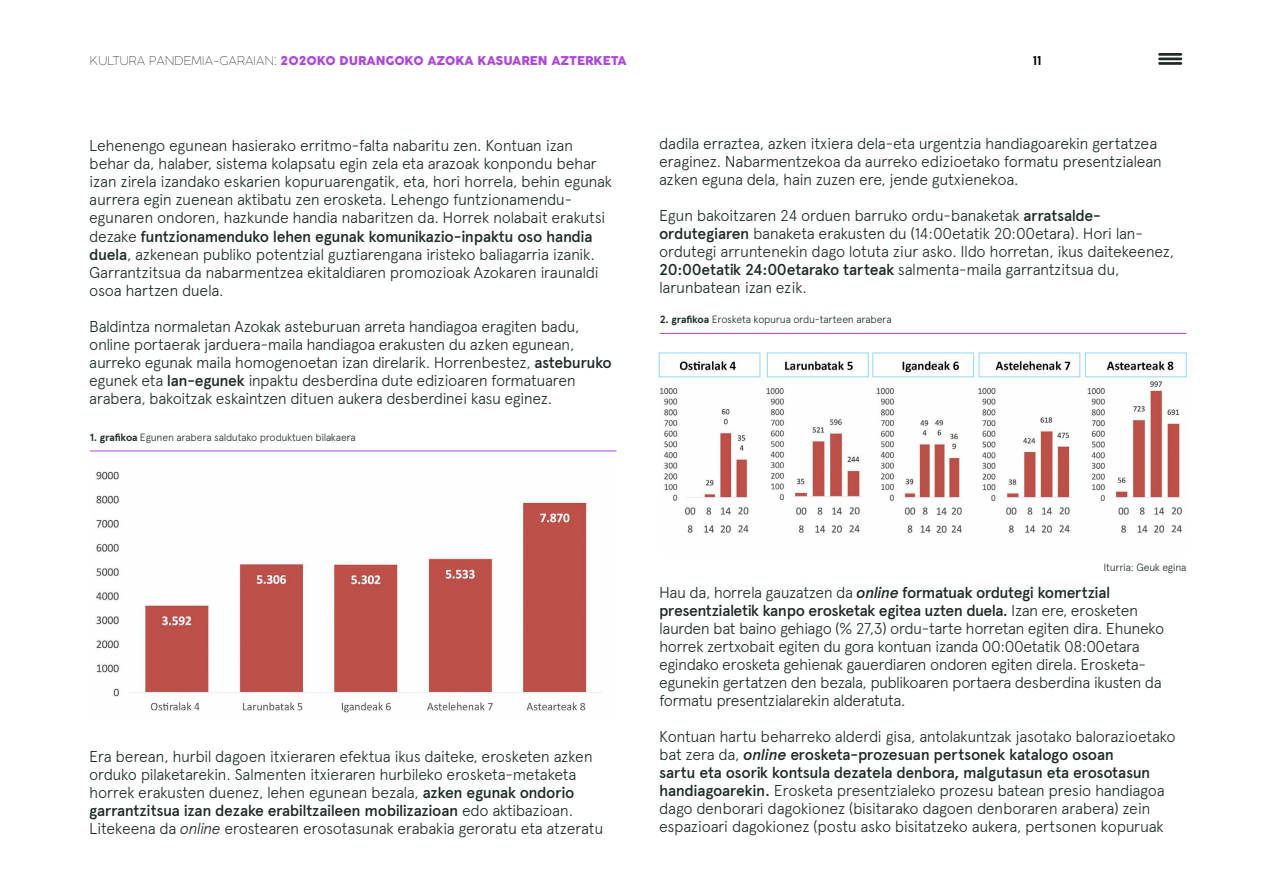
<style>
.page{position:relative;width:1263px;height:893px;background:#fff}
.page>*{position:absolute;margin:0;border:0;box-sizing:border-box;transform-origin:0 0}
.t1{font:300 15.75px/18px "Apercu";letter-spacing:-.025em;color:#1e2a28}
.t2{font:12px "Cocogoose Pro";color:#ae46d9}
.t3{font:300 12px "Cocogoose Pro";color:#000}
.t4{font:300 10.5px "Apercu";letter-spacing:-.02em;color:#1e2a28}
.s1{font-weight:100;color:#000}
.s2{font-weight:500}
.s3{font-weight:700}
.s4{font-style:italic}
.s5{font-weight:500;font-style:italic}
</style>
<div class="page">
<hr style="left:1158px;top:53px;width:24px;height:3px;background:#1e2a28">
<hr style="left:1158px;top:58px;width:24px;height:2px;background:#1e2a28">
<hr style="left:1158px;top:62px;width:24px;height:3px;background:#1e2a28">
<img style="left:95px;top:471px;width:507px;height:242px">
<hr style="left:90px;top:451px;width:527px;height:1px;background:#ae46d9">
<hr style="left:660px;top:333px;width:526px;height:1px;background:#ae46d9">
<img style="left:660px;top:359px;width:526px;height:174px">
<div style="left:659px;top:353px;width:101px;height:24px;border:1px solid #95d8f1"></div>
<div style="left:767px;top:353px;width:101px;height:24px;border:1px solid #95d8f1"></div>
<div style="left:873px;top:353px;width:101px;height:24px;border:1px solid #95d8f1"></div>
<div style="left:979px;top:353px;width:101px;height:24px;border:1px solid #95d8f1"></div>
<div style="left:1085px;top:353px;width:101px;height:24px;border:1px solid #95d8f1"></div>
<p class="t2" style="left:90px;top:53px;width:538px"><span class="s1">KULTURA PANDEMIA-GARAIAN:</span> 2020KO DURANGOKO AZOKA KASUAREN AZTERKETA</p>
<p class="t3" style="left:1033px;top:52px;width:10px">11</p>
<p class="t1" style="left:89px;top:137px;width:524px">Lehenengo egunean hasierako erritmo-falta nabaritu zen. Kontuan izan behar da, halaber, sistema kolapsatu egin zela eta arazoak konpondu behar izan zirela izandako eskarien kopuruarengatik, eta, hori horrela, behin egunak aurrera egin zuenean aktibatu zen erosketa. Lehengo funtzionamendu&shy;egunaren ondoren, hazkunde handia nabaritzen da. Horrek nolabait erakutsi dezake <span class="s2">funtzionamenduko lehen egunak komunikazio-inpaktu oso handia duela</span>, azkenean publiko potentzial guztiarengana iristeko baliagarria izanik.<br>Garrantzitsua da nabarmentzea ekitaldiaren promozioak Azokaren iraunaldi osoa hartzen duela.</p>
<p class="t1" style="left:89px;top:317px;width:524px">Baldintza normaletan Azokak asteburuan arreta handiagoa eragiten badu, online portaerak jarduera-maila handiagoa erakusten du azken egunean, aurreko egunak maila homogenoetan izan direlarik. Horrenbestez, <span class="s2">asteburuko </span>egunek eta <span class="s2">lan-egunek</span> inpaktu desberdina dute edizioaren formatuaren arabera, bakoitzak eskaintzen dituen aukera desberdinei kasu eginez.</p>
<p class="t4" style="left:90px;top:431px;width:268px"><span class="s3">1. grafikoa</span> Egunen arabera saldutako produktuen bilakaera</p>
<p class="t1" style="left:659px;top:135px;width:504px">dadila erraztea, azken itxiera dela-eta urgentzia handiagoarekin gertatzea eraginez. Nabarmentzekoa da aurreko edizioetako formatu presentzialean azken eguna dela, hain zuzen ere, jende gutxienekoa.</p>
<p class="t1" style="left:659px;top:207px;width:517px">Egun bakoitzaren 24 orduen barruko ordu-banaketak <span class="s2">arratsalde&shy;ordutegiaren</span> banaketa erakusten du (14:00etatik 20:00etara). Hori lan&shy;ordutegi arruntenekin dago lotuta ziur asko. Ildo horretan, ikus daitekeenez, <span class="s2">20:00etatik 24:00etarako tarteak</span> salmenta-maila garrantzitsua du, larunbatean izan ezik.</p>
<p class="t4" style="left:660px;top:313px;width:233px"><span class="s3">2. grafikoa</span> Erosketa kopurua ordu-tarteen arabera</p>
<p class="t1" style="left:89px;top:747px;width:516px">Era berean, hurbil dagoen itxieraren efektua ikus daiteke, erosketen azken orduko pilaketarekin. Salmenten itxieraren hurbileko erosketa-metaketa horrek erakusten duenez, lehen egunean bezala, <span class="s2">azken egunak ondorio garrantzitsua izan dezake erabiltzaileen mobilizazioan</span> edo aktibazioan.<br>Litekeena da <span class="s4">online</span> erostearen erosotasunak erabakia geroratu eta atzeratu</p>
<p class="t4" style="left:1104px;top:561px;width:84px">Iturria: Geuk egina</p>
<p class="t1" style="left:659px;top:584px;width:507px">Hau da, horrela gauzatzen da <span class="s5">online</span> <span class="s2">formatuak ordutegi komertzial presentzialetik kanpo erosketak egitea uzten duela.</span> Izan ere, erosketen laurden bat baino gehiago (% 27,3) ordu-tarte horretan egiten dira. Ehuneko horrek zertxobait egiten du gora kontuan izanda 00:00etatik 08:00etara egindako erosketa gehienak gauerdiaren ondoren egiten direla. Erosketa&shy;egunekin gertatzen den bezala, publikoaren portaera desberdina ikusten da formatu presentzialarekin alderatuta.</p>
<p class="t1" style="left:659px;top:728px;width:518px">Kontuan hartu beharreko alderdi gisa, antolakuntzak jasotako balorazioetako bat zera da, <span class="s5">online</span> <span class="s2">erosketa-prozesuan pertsonek katalogo osoan<br>sartu eta osorik kontsula dezatela denbora, malgutasun eta erosotasun handiagoarekin.</span> Erosketa presentzialeko prozesu batean presio handiagoa dago denborari dagokionez (bisitarako dagoen denboraren arabera) zein espazioari dagokionez (postu asko bisitatzeko aukera, pertsonen kopuruak</p>
</div>
